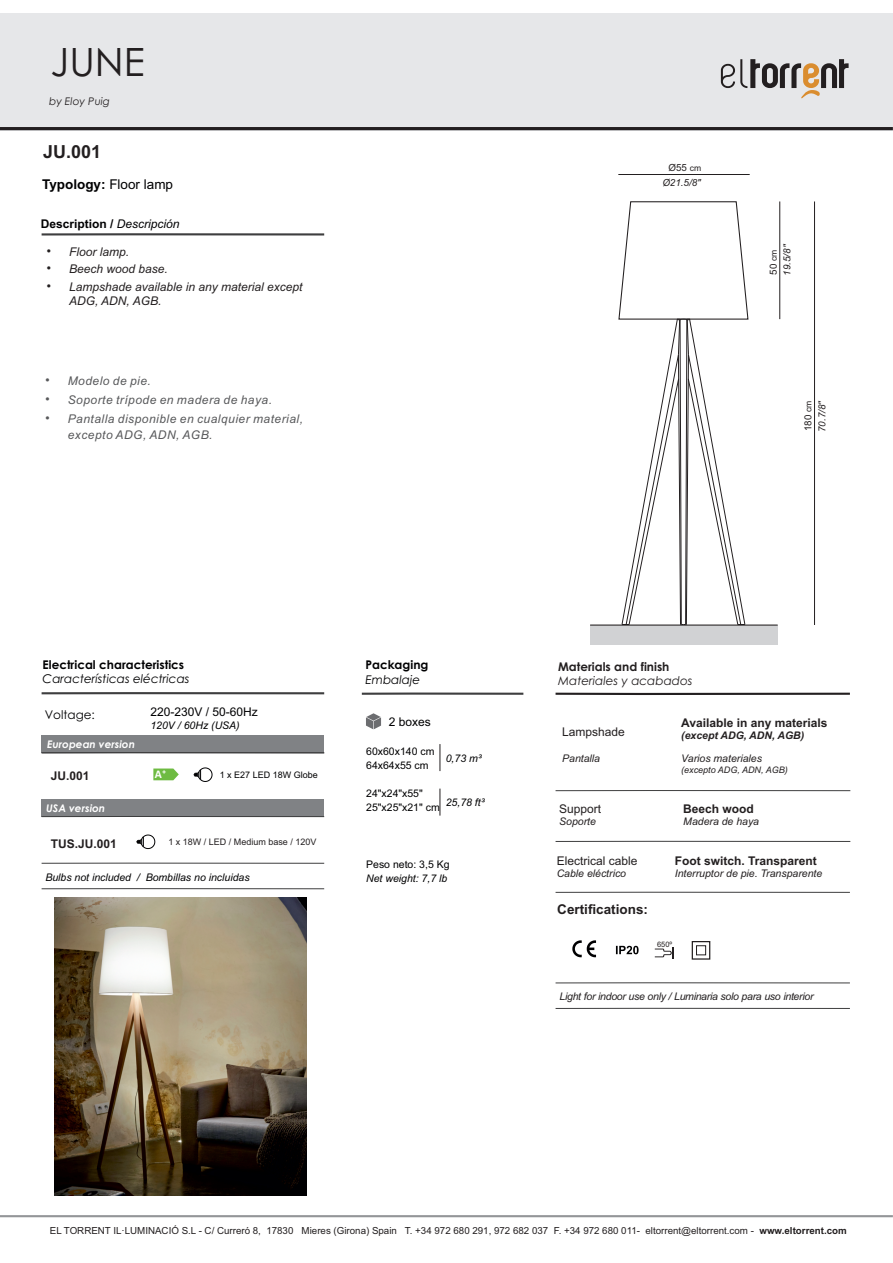
<style>
.page{position:relative;width:893px;height:1263px;background:#fff}
.page>*{position:absolute;margin:0;border:0;box-sizing:border-box;transform-origin:0 0}
.t1{font:39px "Century Gothic";color:#231f20}
.t2{font:700 18px "Arial";color:#231f20}
.t3{font:700 13.5px "Arial";color:#000002}
.t4{font:700 13.5px "Arial";color:#231f20}
.t5{font:italic 12px/18.8px "Arial";letter-spacing:.04em;color:#57585a}
.t6{font:italic 12px/17.4px "Arial";color:#231f20}
.t7{font:700 12px "Arial";color:#231f20}
.t8{font:700 12px "Century Gothic";color:#000002}
.t9{font:italic 12px "Century Gothic";color:#000002}
.t10{font:12px "Arial";color:#231f20}
.t11{font:700 12px "Arial";color:#000002}
.t12{font:12px "Arial";color:#000002}
.t13{font:italic 12px "Century Gothic";color:#231f20}
.t14{font:700 12px "Century Gothic";color:#231f20}
.t15{font:12px "Century Gothic";color:#000002}
.t16{font:700 11.7px "Calibri";color:#fff}
.t17{font:italic 10.5px "Arial";color:#231f20}
.t18{font:italic 10.5px "Arial";color:#000002}
.t19{font:10.5px/14.1px "Arial";color:#000002}
.t20{font:italic 10.5px "Arial";letter-spacing:-.025em;color:#231f20}
.t21{font:italic 700 10.5px "Century Gothic";color:#fff}
.t22{font:italic 700 10.5px "Arial";color:#231f20}
.t23{font:italic 10.5px "Century Gothic";color:#231f20}
.t24{font:9.75px "Arial";color:#231f20}
.t25{font:italic 9.75px/14px "Arial";color:#231f20}
.t26{font:9px "Arial";color:#231f20}
.t27{font:italic 9px "Arial";color:#231f20}
.t28{font:9px "Arial";color:#000002}
.t29{font:7.5px "Arial";color:#231f20}
.s1{font-weight:400}
.s2{font-weight:400;font-style:italic}
.s3{font-style:normal}
.s4{font-style:normal;font-size:8.55px}
.s5{font-weight:700}
</style>
<div class="page">
<div style="left:0;top:14px;width:893px;height:117px;background:#e6e7e9"></div>
<hr style="left:0;top:127px;width:893px;height:3px;background:#231f20">
<svg style="left:721px;top:59px;width:128px;height:39px"></svg>
<hr style="left:0;top:1215px;width:893px;height:2px;background:#939598">
<svg style="left:366px;top:713px;width:15px;height:16px"></svg>
<svg style="left:555px;top:891px;width:295px;height:2px"></svg>
<svg style="left:572px;top:940px;width:24px;height:17px"></svg>
<svg style="left:361px;top:692px;width:163px;height:3px"></svg>
<svg style="left:555px;top:692px;width:295px;height:3px"></svg>
<svg style="left:555px;top:982px;width:295px;height:2px"></svg>
<svg style="left:555px;top:1007px;width:295px;height:2px"></svg>
<svg style="left:616px;top:946px;width:23px;height:8px"></svg>
<div style="left:692px;top:941px;width:18px;height:19px;border:1px solid #231f20"></div>
<div style="left:696px;top:945px;width:10px;height:10px;border:1px solid #231f20"></div>
<svg style="left:654px;top:947px;width:20px;height:12px"></svg>
<svg style="left:555px;top:790px;width:296px;height:1px"></svg>
<svg style="left:555px;top:841px;width:296px;height:1px"></svg>
<div style="left:590px;top:625px;width:188px;height:20px;background:#d1d2d4"></div>
<hr style="left:590px;top:624px;width:188px;height:2px;background:#231f20">
<hr style="left:618px;top:174px;width:132px;height:1px;background:#231f20">
<hr style="left:779px;top:201px;width:1px;height:118px;background:#231f20">
<hr style="left:814px;top:201px;width:1px;height:424px;background:#231f20">
<svg style="left:618px;top:201px;width:131px;height:424px"></svg>
<img style="left:54px;top:897px;width:252px;height:298px">
<svg style="left:41px;top:233px;width:284px;height:3px"></svg>
<div style="left:42px;top:736px;width:282px;height:17px;background:#808285"></div>
<div style="left:42px;top:800px;width:282px;height:17px;background:#808285"></div>
<svg style="left:41px;top:692px;width:284px;height:3px"></svg>
<svg style="left:41px;top:862px;width:284px;height:2px"></svg>
<svg style="left:41px;top:888px;width:284px;height:2px"></svg>
<svg style="left:41px;top:816px;width:284px;height:1px"></svg>
<svg style="left:41px;top:752px;width:284px;height:2px"></svg>
<svg style="left:153px;top:768px;width:26px;height:12px"></svg>
<svg style="left:194px;top:767px;width:18px;height:15px"></svg>
<svg style="left:137px;top:835px;width:18px;height:14px"></svg>
<svg style="left:440px;top:744px;width:1px;height:27px"></svg>
<svg style="left:440px;top:789px;width:1px;height:27px"></svg>
<h1 class="t1" style="left:51px;top:46px;width:96px">JUNE</h1>
<p class="t23" style="left:49px;top:97px;width:62px">by Eloy Puig</p>
<h2 class="t2" style="left:43px;top:145px;width:60px">JU.001</h2>
<h3 class="t3" style="left:42px;top:179px;width:133px">Typology: <span class="s1">Floor lamp</span></h3>
<p class="t11" style="left:41px;top:219px;width:140px">Description / <span class="s2">Descripción</span></p>
<p class="t6" style="left:69px;top:244px;width:235px">Floor lamp.<br>Beech wood base.<br>Lampshade available in any material except</p>
<p class="t6" style="left:69px;top:293px;width:94px">ADG, ADN, AGB.</p>
<p class="t5" style="left:68px;top:373px;width:237px">Modelo de pie.<br>Soporte trípode en madera de haya.<br>Pantalla disponible en cualquier material,</p>
<p class="t5" style="left:68px;top:426px;width:146px">excepto ADG, ADN, AGB.</p>
<p class="t25" style="left:662px;top:161px;width:40px;line-height:14.9px;text-align:right"><span class="s3">Ø55</span> <span class="s4">cm<br></span>Ø21.5/8"</p>
<p class="t25" style="left:767px;top:276px;width:32px;rotate:-90deg"><span class="s3">50</span> <span class="s4">cm<br></span>19.5/8"</p>
<p class="t25" style="left:802px;top:432px;width:33px;rotate:-90deg"><span class="s3">180</span> <span class="s4">cm<br></span>70.7/8"</p>
<p class="t8" style="left:43px;top:660px;width:143px">Electrical characteristics</p>
<p class="t9" style="left:43px;top:674px;width:148px">Características eléctricas</p>
<p class="t15" style="left:45px;top:710px;width:52px">Voltage:</p>
<p class="t12" style="left:150px;top:707px;width:109px">220-230V / 50-60Hz</p>
<p class="t18" style="left:150px;top:721px;width:91px">120V / 60Hz (USA)</p>
<p class="t21" style="left:47px;top:740px;width:89px">European version</p>
<p class="t7" style="left:51px;top:771px;width:40px">JU.001</p>
<p class="t16" style="left:155px;top:769px;width:13px">A⁺</p>
<p class="t28" style="left:220px;top:771px;width:100px">1 x E27 LED 18W Globe</p>
<p class="t21" style="left:46px;top:804px;width:61px">USA version</p>
<p class="t7" style="left:51px;top:840px;width:68px">TUS.JU.001</p>
<p class="t26" style="left:168px;top:838px;width:150px">1 x 18W / LED / Medium base / 120V</p>
<p class="t18" style="left:45px;top:873px;width:206px">Bulbs not included / Bombillas no incluidas</p>
<p class="t8" style="left:365px;top:660px;width:65px">Packaging</p>
<p class="t9" style="left:365px;top:675px;width:56px">Embalaje</p>
<p class="t12" style="left:389px;top:717px;width:44px">2 boxes</p>
<p class="t19" style="left:366px;top:745px;width:70px">60x60x140 cm<br>64x64x55 cm</p>
<p class="t19" style="left:366px;top:787px;width:75px">24"x24"x55"<br>25"x25"x21" cm</p>
<p class="t18" style="left:446px;top:754px;width:37px">0,73 m³</p>
<p class="t18" style="left:446px;top:799px;width:40px">25,78 ft³</p>
<p class="t19" style="left:366px;top:858px;width:85px">Peso neto: 3,5 Kg</p>
<p class="t18" style="left:366px;top:874px;width:83px">Net weight: 7,7 lb</p>
<p class="t14" style="left:558px;top:662px;width:113px">Materials and finish</p>
<p class="t13" style="left:558px;top:676px;width:136px">Materiales y acabados</p>
<p class="t10" style="left:562px;top:727px;width:64px">Lampshade</p>
<p class="t17" style="left:562px;top:754px;width:39px">Pantalla</p>
<p class="t7" style="left:681px;top:718px;width:148px">Available in any materials</p>
<p class="t22" style="left:681px;top:731px;width:125px">(except ADG, ADN, AGB)</p>
<p class="t17" style="left:681px;top:755px;width:82px">Varios materiales</p>
<p class="t27" style="left:681px;top:766px;width:108px">(excepto ADG, ADN, AGB)</p>
<p class="t10" style="left:559px;top:805px;width:44px">Support</p>
<p class="t17" style="left:559px;top:818px;width:38px">Soporte</p>
<p class="t7" style="left:683px;top:805px;width:72px">Beech wood</p>
<p class="t17" style="left:683px;top:818px;width:77px">Madera de haya</p>
<p class="t10" style="left:557px;top:856px;width:82px">Electrical cable</p>
<p class="t17" style="left:557px;top:869px;width:71px">Cable eléctrico</p>
<h3 class="t4" style="left:557px;top:904px;width:92px">Certifications:</h3>
<p class="t7" style="left:675px;top:856px;width:144px">Foot switch. Transparent</p>
<p class="t17" style="left:675px;top:869px;width:149px">Interruptor de pie. Transparente</p>
<p class="t29" style="left:657px;top:941px;width:17px">650º</p>
<p class="t20" style="left:560px;top:992px;width:255px">Light for indoor use only / Luminaria solo para uso interior</p>
<p class="t24" style="left:50px;top:1227px;width:798px">EL TORRENT IL·LUMINACIÓ S.L - C/ Curreró 8, 17830 Mieres (Girona) Spain T. +34 972 680 291, 972 682 037 F. +34 972 680 011- eltorrent@eltorrent.com - <span class="s5">www.eltorrent.com</span></p>
</div>
